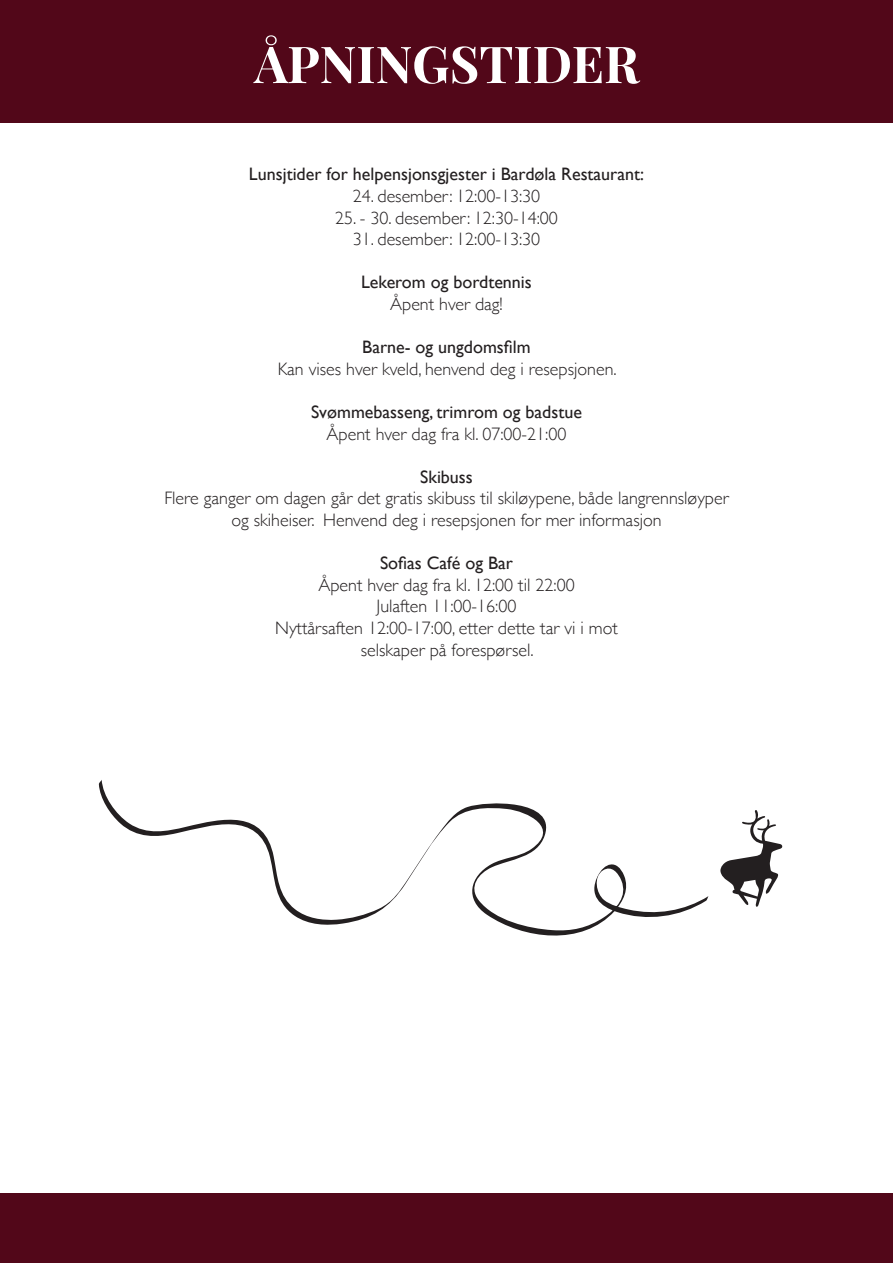
<style>
.page{position:relative;width:893px;height:1263px;background:#fff}
.page>*{position:absolute;margin:0;border:0;box-sizing:border-box;transform-origin:0 0}
.t1{font:700 51px "Playfair Display";color:#fff}
.t2{font:300 18px/21.6px "Gill Sans";color:#231f20;text-align:center}
.t3{font:18px "Gill Sans";color:#231f20}
</style>
<div class="page">
<div style="left:0;top:0;width:893px;height:123px;background:#520719"></div>
<div style="left:0;top:1193px;width:893px;height:70px;background:#520719"></div>
<svg style="left:99px;top:780px;width:610px;height:156px"></svg>
<svg style="left:720px;top:810px;width:62px;height:97px"></svg>
<h1 class="t1" style="left:254px;top:35px;width:387px">ÅPNINGSTIDER</h1>
<p class="t3" style="left:249px;top:164px;width:397px">Lunsjtider for helpensjonsgjester i Bardøla Restaurant:</p>
<p class="t2" style="left:353px;top:185px;width:189px">24. desember: 12:00-13:30</p>
<p class="t2" style="left:335px;top:207px;width:224px">25. - 30. desember: 12:30-14:00</p>
<p class="t2" style="left:353px;top:228px;width:189px">31. desember: 12:00-13:30</p>
<p class="t3" style="left:361px;top:272px;width:172px">Lekerom og bordtennis</p>
<p class="t2" style="left:390px;top:293px;width:114px">Åpent hver dag!</p>
<p class="t3" style="left:362px;top:337px;width:170px">Barne- og ungdomsfilm</p>
<p class="t2" style="left:278px;top:358px;width:341px">Kan vises hver kveld, henvend deg i resepsjonen.</p>
<p class="t3" style="left:311px;top:401px;width:272px">Svømmebasseng, trimrom og badstue</p>
<p class="t2" style="left:327px;top:423px;width:241px">Åpent hver dag fra kl. 07:00-21:00</p>
<p class="t3" style="left:420px;top:466px;width:54px">Skibuss</p>
<p class="t2" style="left:164px;top:488px;width:566px">Flere ganger om dagen går det gratis skibuss til skiløypene, både langrennsløyper og skiheiser. Henvend deg i resepsjonen for mer informasjon</p>
<p class="t3" style="left:380px;top:553px;width:134px">Sofias Café og Bar</p>
<p class="t2" style="left:275px;top:574px;width:344px">Åpent hver dag fra kl. 12:00 til 22:00<br>Julaften 11:00-16:00<br>Nyttårsaften 12:00-17:00, etter dette tar vi i mot selskaper på forespørsel.</p>
</div>
